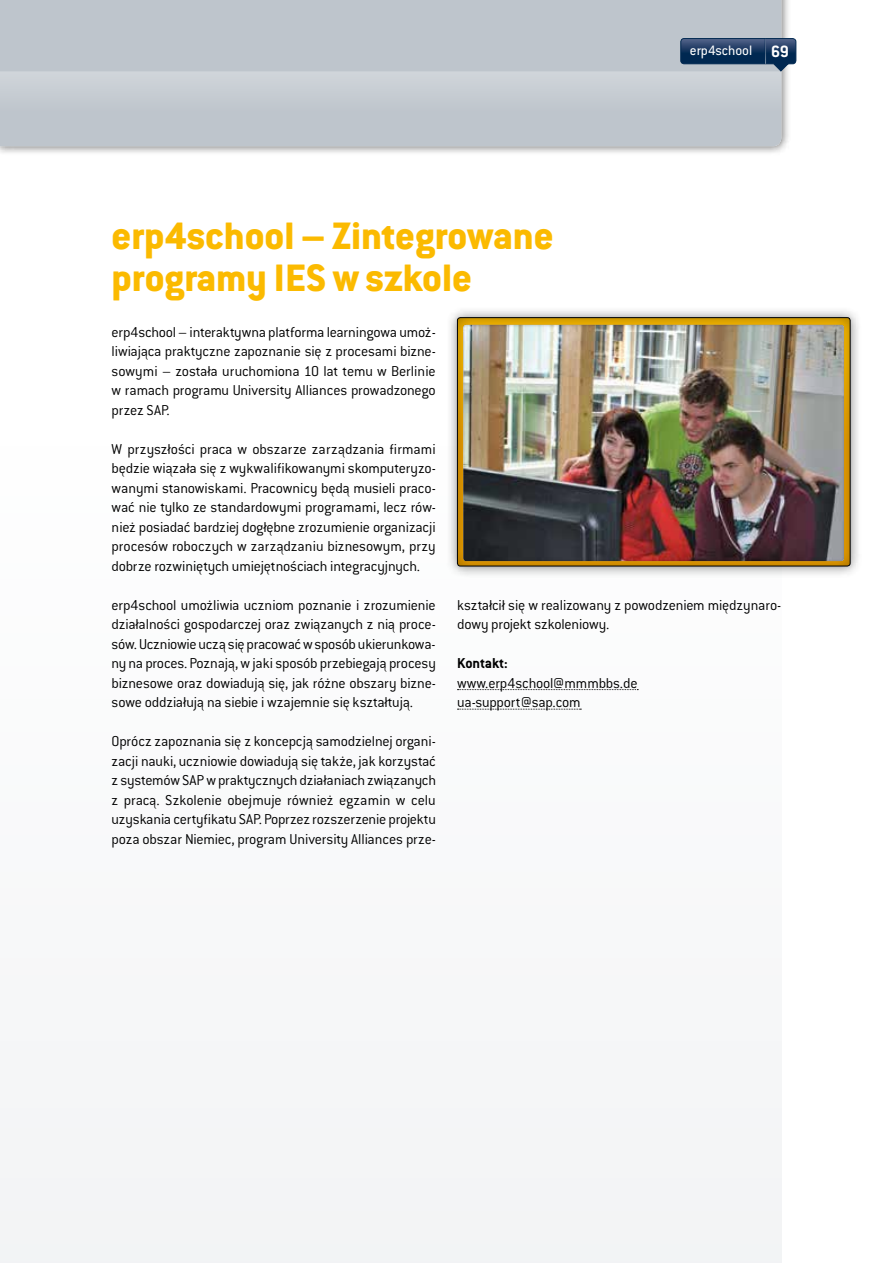
<style>
.page{position:relative;width:893px;height:1263px;background:#fff}
.page>*{position:absolute;margin:0;border:0;box-sizing:border-box;transform-origin:0 0}
.t1{font:800 42px/42px "Conduit ITC Pro";color:#fbba00}
.t2{font:300 15.75px/19.5px "Conduit ITC Pro";letter-spacing:-.01em;color:#000;text-align:justify}
.t3{font:700 15.75px "Conduit ITC Pro";color:#000}
.t4{font:15px "Conduit ITC Pro";color:#fff}
.s1{font-weight:700;font-size:18px}
</style>
<div class="page">
<div style="left:0;top:433px;width:781px;height:830px;background:#f8f9f9"></div>
<div style="left:0;top:0;width:790px;height:155px;background:#000;opacity:.6"></div>
<hr style="left:0;top:0;width:1px;height:155px;background:#000;opacity:.6">
<div style="left:0;top:0;width:781px;height:71px;background:#bec5cc"></div>
<svg style="left:0;top:71px;width:781px;height:75px;background:#c3c9cf"></svg>
<svg style="left:680px;top:38px;width:116px;height:34px;background:#3d5878"></svg>
<svg style="left:457px;top:689px;width:181px;height:1px"></svg>
<svg style="left:457px;top:709px;width:124px;height:1px"></svg>
<div style="left:445px;top:306px;width:417px;height:272px;background:#000;opacity:.5"></div>
<div style="left:456px;top:315px;width:397px;height:252px;background:#000;opacity:.4"></div>
<div style="left:457px;top:317px;width:393px;height:249px;border:1px solid #000;border-radius:3px"></div>
<div style="left:461px;top:322px;width:384px;height:240px;background:#000;opacity:.4"></div>
<p class="t4" style="left:690px;top:42px;width:101px">erp4school <span class="s1">69</span></p>
<h1 class="t1" style="left:112px;top:215px;width:443px">erp4school – Zintegrowane programy IES w szkole</h1>
<p class="t2" style="left:112px;top:322px;width:326px">erp4school – interaktywna platforma learningowa umoż&shy;liwiająca praktyczne zapoznanie się z procesami bizne&shy;sowymi – została uruchomiona 10 lat temu w Berlinie w ramach programu University Alliances prowadzonego przez SAP.</p>
<p class="t2" style="left:112px;top:439px;width:326px">W przyszłości praca w obszarze zarządzania firmami będzie wiązała się z wykwalifikowanymi skomputeryzo&shy;wanymi stanowiskami. Pracownicy będą musieli praco&shy;wać nie tylko ze standardowymi programami, lecz rów&shy;nież posiadać bardziej dogłębne zrozumienie organizacji procesów roboczych w zarządzaniu biznesowym, przy dobrze rozwiniętych umiejętnościach integracyjnych.</p>
<p class="t2" style="left:112px;top:595px;width:326px">erp4school umożliwia uczniom poznanie i zrozumienie działalności gospodarczej oraz związanych z nią proce&shy;sów. Uczniowie uczą się pracować w sposób ukierunkowa&shy;ny na proces. Poznają, w jaki sposób przebiegają procesy biznesowe oraz dowiadują się, jak różne obszary bizne&shy;sowe oddziałują na siebie i wzajemnie się kształtują.</p>
<p class="t2" style="left:112px;top:732px;width:326px">Oprócz zapoznania się z koncepcją samodzielnej organi&shy;zacji nauki, uczniowie dowiadują się także, jak korzystać z systemów SAP w praktycznych działaniach związanych z pracą. Szkolenie obejmuje również egzamin w celu uzyskania certyfikatu SAP. Poprzez rozszerzenie projektu poza obszar Niemiec, program University Alliances prze-</p>
<p class="t2" style="left:457px;top:595px;width:326px">kształcił się w realizowany z powodzeniem międzynaro&shy;dowy projekt szkoleniowy.</p>
<p class="t3" style="left:457px;top:654px;width:52px">Kontakt:</p>
<p class="t2" style="left:457px;top:673px;width:182px">www.erp4school@mmmbbs.de ua-support@sap.com</p>
</div>
